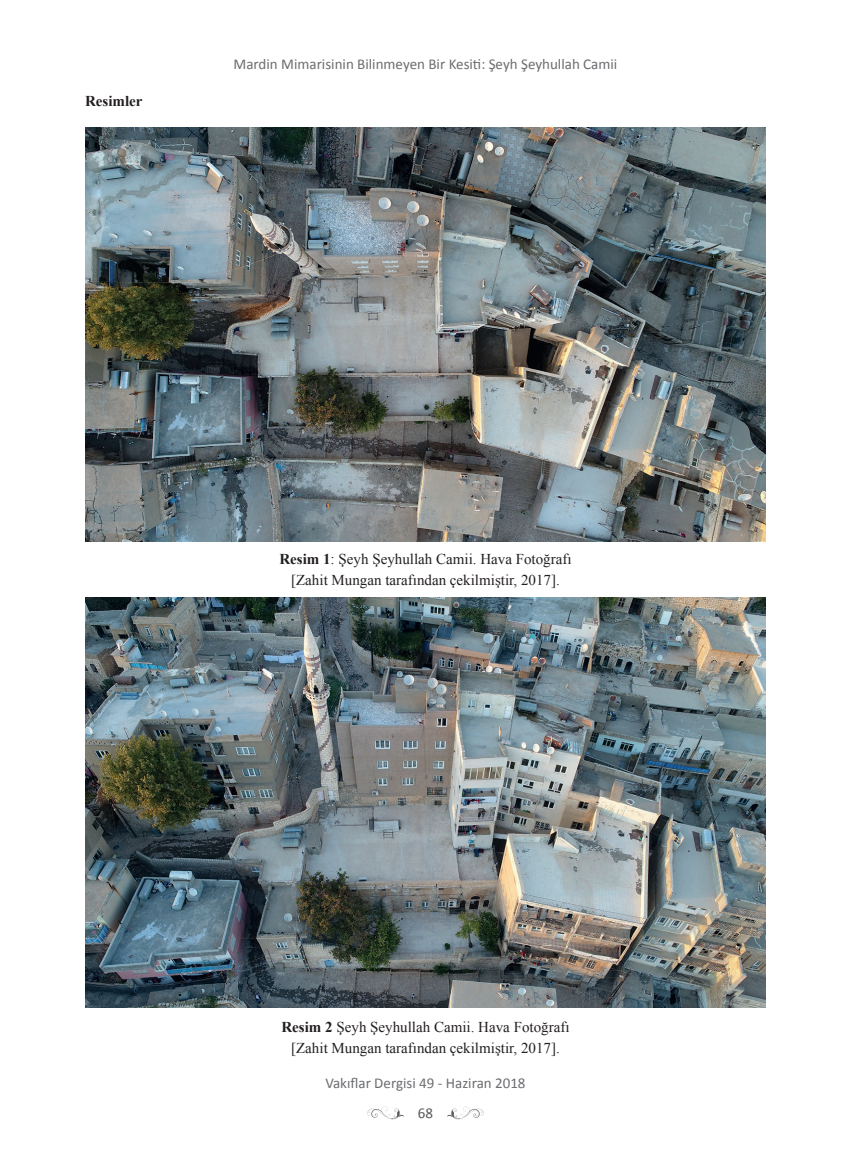
<style>
.page{position:relative;width:851px;height:1170px;background:#fff}
.page>*{position:absolute;margin:0;border:0;box-sizing:border-box;transform-origin:0 0}
.t1{font:15px/21px "Times New Roman";color:#231f20;text-align:center}
.t2{font:15px "Calibri";color:#6c6d70}
.t3{font:700 15px "Times New Roman";color:#231f20}
.t4{font:15px "Calibri";color:#57585a}
.s1{font-weight:700}
</style>
<div class="page">
<svg style="left:367px;top:1106px;width:37px;height:14px"></svg>
<svg style="left:447px;top:1106px;width:37px;height:14px"></svg>
<img style="left:85px;top:597px;width:680px;height:409px">
<img style="left:85px;top:127px;width:680px;height:414px">
<p class="t3" style="left:85px;top:90px;width:59px">Resimler</p>
<p class="t2" style="left:233px;top:54px;width:385px">Mardin Mimarisinin Bilinmeyen Bir Kesiti: Şeyh Şeyhullah Camii</p>
<p class="t1" style="left:279px;top:548px;width:294px"><span class="s1">Resim 1</span>: Şeyh Şeyhullah Camii. Hava Fotoğrafı [Zahit Mungan tarafından çekilmiştir, 2017].</p>
<p class="t1" style="left:281px;top:1016px;width:289px"><span class="s1">Resim 2</span> Şeyh Şeyhullah Camii. Hava Fotoğrafı [Zahit Mungan tarafından çekilmiştir, 2017].</p>
<p class="t2" style="left:325px;top:1073px;width:202px">Vakıflar Dergisi 49 - Haziran 2018</p>
<p class="t4" style="left:418px;top:1103px;width:17px">68</p>
</div>
